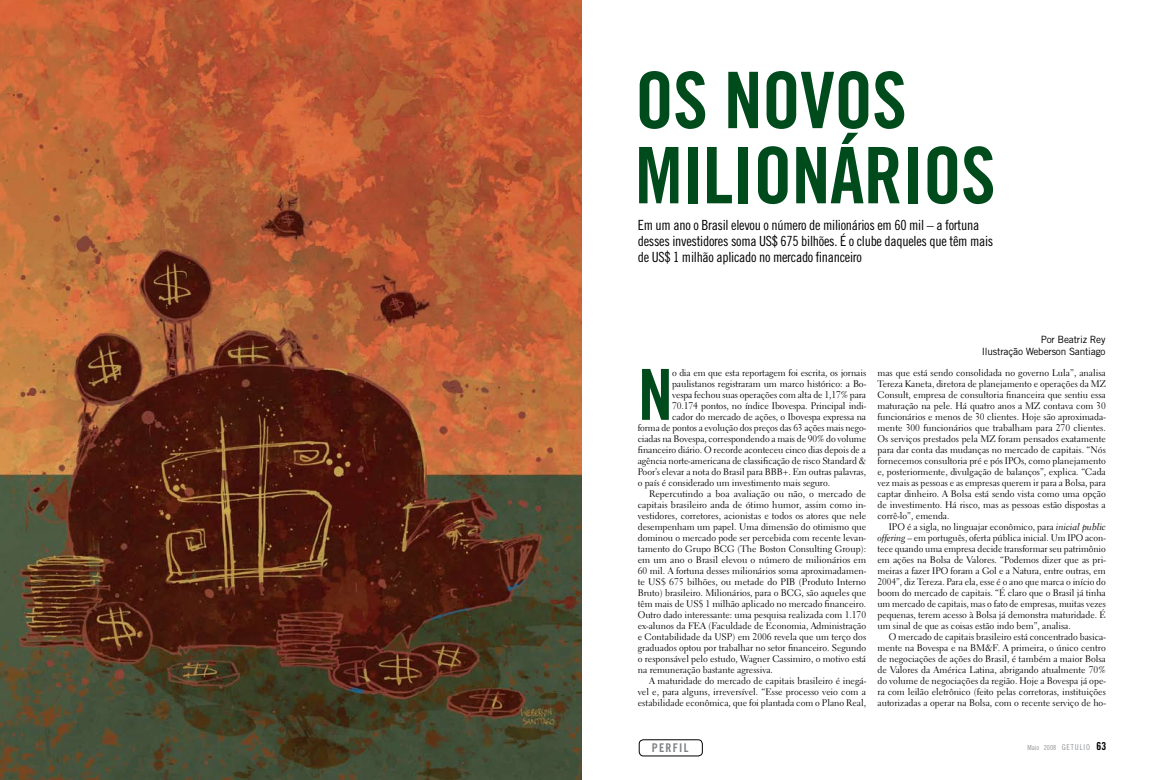
<style>
.page{position:relative;width:1163px;height:780px;background:#fff}
.page>*{position:absolute;margin:0;border:0;box-sizing:border-box;transform-origin:0 0}
.t1{font:78px/75.1px "Trade Gothic Bold Cond Twenty";letter-spacing:-.01em;color:#004b1c}
.t2{font:70.5px "Trade Gothic Bold Cond Twenty";color:#004b1c}
.t3{font:14px/16px "Trade Gothic Cond Eighteen";letter-spacing:-.02em;color:#000}
.t4{font:12px "Trade Gothic Bold Cond Twenty";color:#808285}
.t5{font:10px/12px "Trade Gothic";letter-spacing:-.02em;color:#000;text-align:right}
.t6{font:9.5px/11px "Electra LH";color:#000;text-align:justify}
.t7{font:7px "Trade Gothic Cond Eighteen";color:#939598}
.s1{font-family:"Electra LH Cursive"}
.s2{font-size:8px}
.s3{font-family:"Trade Gothic Bold Cond Twenty";font-size:11px;color:#000}
</style>
<div class="page">
<div style="left:639px;top:739px;width:63px;height:17px;border:1px solid #000;border-radius:4px"></div>
<img style="left:0;top:0;width:581px;height:780px">
<h1 class="t1" style="left:635px;top:62px;width:322px">OS NOVOS<br>MILIONÁRIOS</h1>
<h3 class="t3" style="left:637px;top:216px;width:357px">Em um ano o Brasil elevou o número de milionários em 60 mil – a fortuna desses investidores soma US$ 675 bilhões. É o clube daqueles que têm mais de US$ 1 milhão aplicado no mercado financeiro</h3>
<h2 class="t2" style="left:637px;top:352px;width:37px">N</h2>
<p class="t6" style="left:672px;top:367px;width:195px">o dia em que esta reportagem foi escrita, os jornais</p>
<p class="t6" style="left:672px;top:378px;width:195px">paulistanos registraram um marco histórico: a Bo-</p>
<p class="t6" style="left:672px;top:389px;width:195px">vespa fechou suas operações com alta de 1,17% para</p>
<p class="t6" style="left:672px;top:400px;width:195px">70.174 pontos, no índice Ibovespa. Principal indi-</p>
<p class="t6" style="left:672px;top:411px;width:195px">cador do mercado de ações, o Ibovespa expressa na</p>
<p class="t6" style="left:637px;top:422px;width:230px">forma de pontos a evolução dos preços das 63 ações mais nego-</p>
<p class="t6" style="left:637px;top:433px;width:230px">ciadas na Bovespa, correspondendo a mais de 90% do volume</p>
<p class="t6" style="left:637px;top:444px;width:230px">financeiro diário. O recorde aconteceu cinco dias depois de a</p>
<p class="t6" style="left:637px;top:455px;width:230px">agência norte-americana de classificação de risco Standard &amp;</p>
<p class="t6" style="left:637px;top:466px;width:230px">Poor’s elevar a nota do Brasil para BBB+. Em outras palavras,</p>
<p class="t6" style="left:637px;top:477px;width:194px">o país é considerado um investimento mais seguro.</p>
<p class="t6" style="left:649px;top:488px;width:218px">Repercutindo a boa avaliação ou não, o mercado de</p>
<p class="t6" style="left:637px;top:499px;width:230px">capitais brasileiro anda de ótimo humor, assim como in-</p>
<p class="t6" style="left:637px;top:510px;width:230px">vestidores, corretores, acionistas e todos os atores que nele</p>
<p class="t6" style="left:637px;top:521px;width:230px">desempenham um papel. Uma dimensão do otimismo que</p>
<p class="t6" style="left:637px;top:532px;width:230px">dominou o mercado pode ser percebida com recente levan-</p>
<p class="t6" style="left:637px;top:543px;width:230px">tamento do Grupo BCG (The Boston Consulting Group):</p>
<p class="t6" style="left:637px;top:554px;width:230px">em um ano o Brasil elevou o número de milionários em</p>
<p class="t6" style="left:637px;top:565px;width:230px">60 mil. A fortuna desses milionários soma aproximadamen-</p>
<p class="t6" style="left:637px;top:576px;width:230px">te US$ 675 bilhões, ou metade do PIB (Produto Interno</p>
<p class="t6" style="left:637px;top:587px;width:230px">Bruto) brasileiro. Milionários, para o BCG, são aqueles que</p>
<p class="t6" style="left:637px;top:598px;width:230px">têm mais de US$ 1 milhão aplicado no mercado financeiro.</p>
<p class="t6" style="left:637px;top:609px;width:230px">Outro dado interessante: uma pesquisa realizada com 1.170</p>
<p class="t6" style="left:637px;top:620px;width:230px">ex-alunos da FEA (Faculdade de Economia, Administração</p>
<p class="t6" style="left:637px;top:631px;width:230px">e Contabilidade da USP) em 2006 revela que um terço dos</p>
<p class="t6" style="left:637px;top:642px;width:230px">graduados optou por trabalhar no setor financeiro. Segundo</p>
<p class="t6" style="left:637px;top:653px;width:230px">o responsável pelo estudo, Wagner Cassimiro, o motivo está</p>
<p class="t6" style="left:637px;top:664px;width:137px">na remuneração bastante agressiva.</p>
<p class="t6" style="left:649px;top:675px;width:218px">A maturidade do mercado de capitais brasileiro é inegá-</p>
<p class="t6" style="left:637px;top:686px;width:230px">vel e, para alguns, irreversível. “Esse processo veio com a</p>
<p class="t6" style="left:637px;top:697px;width:230px">estabilidade econômica, que foi plantada com o Plano Real,</p>
<p class="t5" style="left:981px;top:333px;width:125px">Por Beatriz Rey<br>Ilustração Weberson Santiago</p>
<p class="t6" style="left:877px;top:367px;width:230px">mas que está sendo consolidada no governo Lula”, analisa Tereza Kaneta, diretora de planejamento e operações da MZ Consult, empresa de consultoria financeira que sentiu essa maturação na pele. Há quatro anos a MZ contava com 30 funcionários e menos de 30 clientes. Hoje são aproximada&shy;mente 300 funcionários que trabalham para 270 clientes.<br>Os serviços prestados pela MZ foram pensados exatamente para dar conta das mudanças no mercado de capitais. “Nós fornecemos consultoria pré e pós IPOs, como planejamento e, posteriormente, divulgação de balanços”, explica. “Cada vez mais as pessoas e as empresas querem ir para a Bolsa, para captar dinheiro. A Bolsa está sendo vista como uma opção de investimento. Há risco, mas as pessoas estão dispostas a corrê-lo”, emenda.</p>
<p class="t6" style="left:877px;top:521px;width:230px;text-indent:11px">IPO é a sigla, no linguajar econômico, para <span class="s1">inicial public offering</span> – em português, oferta pública inicial. Um IPO acon&shy;tece quando uma empresa decide transformar seu patrimônio em ações na Bolsa de Valores. “Podemos dizer que as pri&shy;meiras a fazer IPO foram a Gol e a Natura, entre outras, em 2004”, diz Tereza. Para ela, esse é o ano que marca o início do boom do mercado de capitais. “É claro que o Brasil já tinha um mercado de capitais, mas o fato de empresas, muitas vezes pequenas, terem acesso à Bolsa já demonstra maturidade. É um sinal de que as coisas estão indo bem”, analisa.</p>
<p class="t6" style="left:877px;top:631px;width:230px;text-indent:11px">O mercado de capitais brasileiro está concentrado basica&shy;mente na Bovespa e na BM&amp;F. A primeira, o único centro de negociações de ações do Brasil, é também a maior Bolsa de Valores da América Latina, abrigando atualmente 70% do volume de negociações da região. Hoje a Bovespa já ope&shy;ra com leilão eletrônico (feito pelas corretoras, instituições autorizadas a operar na Bolsa, com o recente serviço de ho-</p>
<p class="t4" style="left:651px;top:740px;width:21px">perfil</p>
<p class="t7" style="left:1027px;top:743px;width:80px">Maio 2008 <span class="s2">getulio</span> <span class="s3">63</span></p>
</div>
